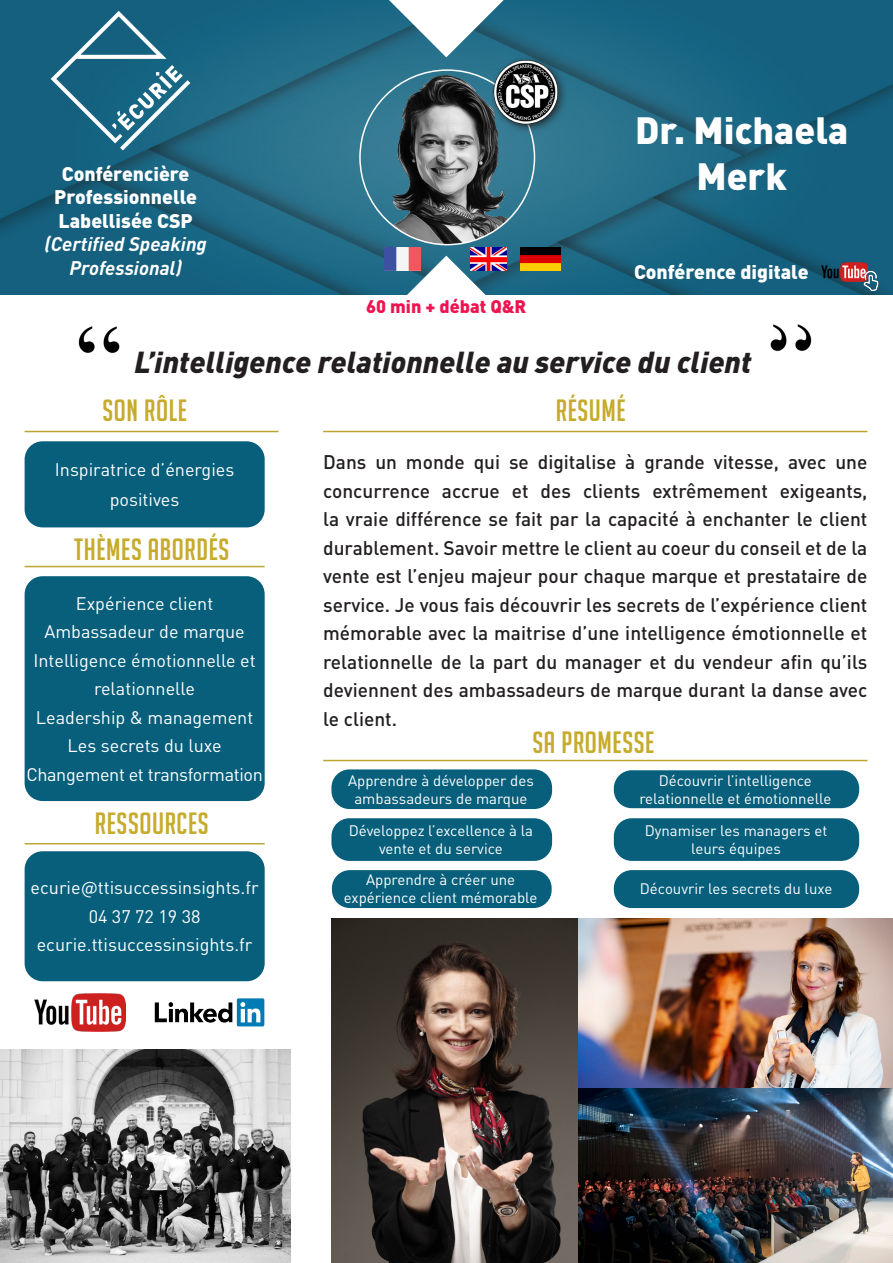
<style>
.page{position:relative;width:893px;height:1263px;background:#fff}
.page>*{position:absolute;margin:0;border:0;box-sizing:border-box;transform-origin:0 0}
.t1{font:900 37.5px "DIN Pro";color:#fff}
.t2{font:30px "Big Noodle Titling";letter-spacing:.02em;color:#c7ab2c}
.t3{font:italic 900 30px "DIN Pro";color:#231f20}
.t4{font:500 19.5px/28.5px "DIN Pro";color:#231f20;text-align:justify}
.t5{font:900 19.5px "DIN Pro";color:#fff}
.t6{font:italic 700 19.5px/23.4px "DIN Pro";color:#fff;text-align:center}
.t7{font:18px/30px "DIN Pro";color:#fff;text-align:center}
.t8{font:18px "DIN Pro";letter-spacing:-.02em;color:#fff}
.t9{font:900 18px "DIN Pro";color:#ed1450}
.t10{font:15px/18px "DIN Pro";color:#fff;text-align:center}
.s1{font-weight:900;font-style:normal}
</style>
<div class="page">
<img style="left:0;top:0;width:893px;height:295px">
<svg style="left:407px;top:256px;width:78px;height:39px"></svg>
<img style="left:50px;top:10px;width:141px;height:141px">
<svg style="left:389px;top:0;width:115px;height:57px"></svg>
<img style="left:360px;top:70px;width:174px;height:175px;border-radius:87px">
<img style="left:78px;top:326px;width:42px;height:27px">
<img style="left:770px;top:324px;width:42px;height:27px">
<hr style="left:25px;top:431px;width:254px;height:1px;background:#baa631">
<div style="left:25px;top:441px;width:240px;height:86px;background:#075f7c;border-radius:18px"></div>
<hr style="left:25px;top:566px;width:240px;height:1px;background:#baa631">
<div style="left:25px;top:576px;width:240px;height:225px;background:#075f7c;border-radius:18px"></div>
<hr style="left:323px;top:431px;width:544px;height:1px;background:#baa631">
<hr style="left:25px;top:843px;width:240px;height:1px;background:#baa631">
<div style="left:25px;top:851px;width:240px;height:130px;background:#075f7c;border-radius:18px"></div>
<img style="left:35px;top:993px;width:91px;height:38px">
<img style="left:154px;top:998px;width:111px;height:29px">
<hr style="left:323px;top:760px;width:544px;height:1px;background:#baa631">
<div style="left:331px;top:769px;width:221px;height:40px;background:#075f7c;border-radius:18px"></div>
<img style="left:0;top:1049px;width:291px;height:214px">
<img style="left:822px;top:262px;width:45px;height:19px">
<img style="left:858px;top:269px;width:25px;height:25px">
<div style="left:489px;top:55px;width:79px;height:81px;background:#231f20;opacity:.75"></div>
<img style="left:491px;top:45px;width:66px;height:88px">
<img style="left:385px;top:247px;width:36px;height:24px">
<img style="left:470px;top:247px;width:36px;height:24px">
<img style="left:521px;top:247px;width:39px;height:24px">
<div style="left:614px;top:770px;width:245px;height:38px;background:#075f7c;border-radius:18px"></div>
<div style="left:331px;top:818px;width:221px;height:43px;background:#075f7c;border-radius:18px"></div>
<div style="left:614px;top:818px;width:245px;height:43px;background:#075f7c;border-radius:18px"></div>
<img style="left:331px;top:919px;width:562px;height:344px">
<div style="left:332px;top:870px;width:220px;height:38px;background:#075f7c;border-radius:18px"></div>
<div style="left:614px;top:870px;width:245px;height:38px;background:#075f7c;border-radius:18px"></div>
<p class="t1" style="left:635px;top:99px;width:215px">Dr. Michaela</p>
<p class="t5" style="left:62px;top:157px;width:129px">Conférencière</p>
<p class="t1" style="left:696px;top:144px;width:92px">Merk</p>
<p class="t5" style="left:54px;top:181px;width:144px">Professionnelle</p>
<p class="t6" style="left:45px;top:207px;width:164px"><span class="s1">Labellisée CSP </span>(Certified Speaking<br>Professional)</p>
<p class="t5" style="left:634px;top:255px;width:176px">Conférence digitale</p>
<p class="t9" style="left:366px;top:291px;width:162px">60 min + débat Q&amp;R</p>
<p class="t3" style="left:135px;top:337px;width:618px">L’intelligence relationnelle au service du client</p>
<p class="t2" style="left:103px;top:394px;width:86px">SON RÔLE</p>
<p class="t2" style="left:556px;top:394px;width:72px">RÉSUMÉ</p>
<p class="t4" style="left:323px;top:446px;width:546px">Dans un monde qui se digitalise à grande vitesse, avec une concurrence accrue et des clients extrêmement exigeants, la vraie différence se fait par la capacité à enchanter le client durablement. Savoir mettre le client au coeur du conseil et de la vente est l’enjeu majeur pour chaque marque et prestataire de service. Je vous fais découvrir les secrets de l’expérience client mémorable avec la maitrise d’une intelligence émotionnelle et relationnelle de la part du manager et du vendeur afin qu’ils deviennent des ambassadeurs de marque durant la danse avec le client.</p>
<p class="t7" style="left:55px;top:452px;width:181px">Inspiratrice d’énergies positives</p>
<p class="t2" style="left:74px;top:533px;width:157px">THÈMES ABORDÉS</p>
<p class="t7" style="left:76px;top:586px;width:139px">Expérience client</p>
<p class="t7" style="left:44px;top:615px;width:202px">Ambassadeur de marque</p>
<p class="t7" style="left:33px;top:644px;width:224px;line-height:28.5px">Intelligence émotionnelle et relationnelle</p>
<p class="t7" style="left:36px;top:700px;width:219px">Leadership &amp; management</p>
<p class="t7" style="left:68px;top:729px;width:156px">Les secrets du luxe</p>
<p class="t8" style="left:26px;top:760px;width:238px">Changement et transformation</p>
<p class="t2" style="left:533px;top:726px;width:123px">SA PROMESSE</p>
<p class="t10" style="left:348px;top:770px;width:187px">Apprendre à développer des ambassadeurs de marque</p>
<p class="t10" style="left:659px;top:770px;width:155px">Découvrir l’intelligence</p>
<p class="t10" style="left:639px;top:788px;width:193px">relationnelle et émotionnelle</p>
<p class="t2" style="left:95px;top:807px;width:115px">RESSOURCES</p>
<p class="t7" style="left:31px;top:871px;width:230px">ecurie@ttisuccessinsights.fr</p>
<p class="t7" style="left:89px;top:899px;width:113px">04 37 72 19 38</p>
<p class="t7" style="left:37px;top:928px;width:217px">ecurie.ttisuccessinsights.fr</p>
<p class="t10" style="left:349px;top:820px;width:186px">Développez l’excellence à la</p>
<p class="t10" style="left:379px;top:838px;width:125px">vente et du service</p>
<p class="t10" style="left:645px;top:820px;width:184px">Dynamiser les managers et</p>
<p class="t10" style="left:691px;top:838px;width:91px">leurs équipes</p>
<p class="t10" style="left:344px;top:869px;width:195px">Apprendre à créer une expérience client mémorable</p>
<p class="t10" style="left:640px;top:878px;width:194px">Découvrir les secrets du luxe</p>
</div>
